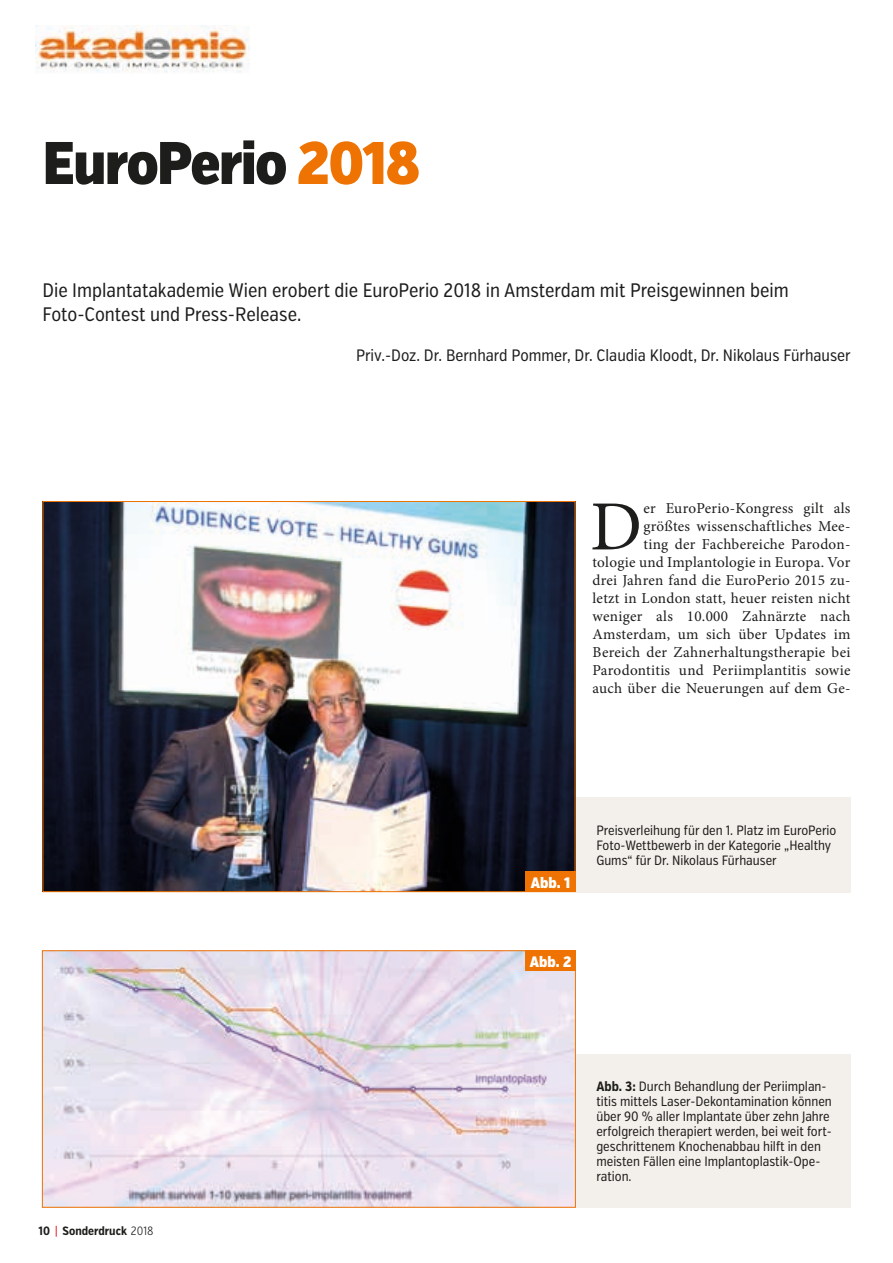
<style>
.page{position:relative;width:893px;height:1263px;background:#fff}
.page>*{position:absolute;margin:0;border:0;box-sizing:border-box;transform-origin:0 0}
.t1{font:70.5px "Minion Pro";color:#1d1d1b}
.t2{font:900 60px "Verb Ex Cond";letter-spacing:-.025em;color:#1d1d1b}
.t3{font:19.5px/24px "Verb Ex Cond";color:#1d1d1b}
.t4{font:16.5px "Verb Ex Cond";color:#1d1d1b}
.t5{font:15.15px/18px "Minion Pro";letter-spacing:.02em;color:#1d1d1b;text-align:right}
.t6{font:900 15.15px "Verb Ex Cond";color:#fff}
.t7{font:13.5px/15px "Verb Ex Cond";color:#1d1d1b}
.t8{font:700 12px "Verb Ex Cond";color:#1d1d1b}
.s1{color:#ee7303}
.s2{font-family:"Lucida Grande";font-weight:400;color:#e30614}
.s3{font-weight:300}
.s4{font-weight:700}
</style>
<div class="page">
<img style="left:35px;top:25px;width:214px;height:48px">
<div style="left:575px;top:1054px;width:275px;height:154px;background:#f3efea"></div>
<div style="left:575px;top:797px;width:275px;height:95px;background:#f3efea"></div>
<img style="left:44px;top:952px;width:530px;height:254px">
<div style="left:42px;top:950px;width:534px;height:258px;border:1px solid #ee7303"></div>
<img style="left:45px;top:503px;width:528px;height:387px">
<div style="left:525px;top:871px;width:51px;height:21px;background:#ee7303"></div>
<div style="left:525px;top:950px;width:51px;height:21px;background:#ee7303"></div>
<h2 class="t2" style="left:43px;top:127px;width:379px">EuroPerio <span class="s1">2018</span></h2>
<p class="t3" style="left:43px;top:278px;width:748px">Die Implantatakademie Wien erobert die EuroPerio 2018 in Amsterdam mit Preisgewinnen beim<br>Foto-Contest und Press-Release.</p>
<p class="t4" style="left:356px;top:346px;width:496px">Priv.-Doz. Dr. Bernhard Pommer, Dr. Claudia Kloodt, Dr. Nikolaus Fürhauser</p>
<p class="t5" style="left:592px;top:500px;width:259px">er EuroPerio-Kongress gilt als<br>größtes wissenschaftliches Mee-<br>ting der Fachbereiche Parodon-<br>tologie und Implantologie in Europa. Vor drei Jahren fand die EuroPerio 2015 zu&shy;letzt in London statt, heuer reisten nicht weniger als 10.000 Zahnärzte nach Amsterdam, um sich über Updates im Bereich der Zahnerhaltungstherapie bei Parodontitis und Periimplantitis sowie auch über die Neuerungen auf dem Ge-</p>
<h1 class="t1" style="left:590px;top:480px;width:53px">D</h1>
<p class="t8" style="left:39px;top:1223px;width:116px">10 <span class="s2">|</span> Sonderdruck <span class="s3">2018</span></p>
<p class="t6" style="left:531px;top:873px;width:41px">Abb. 1</p>
<p class="t7" style="left:596px;top:823px;width:241px">Preisverleihung für den 1. Platz im EuroPerio<br>Foto-Wettbewerb in der Kategorie „Healthy<br>Gums“ für Dr. Nikolaus Fürhauser</p>
<p class="t6" style="left:530px;top:952px;width:43px">Abb. 2</p>
<p class="t7" style="left:596px;top:1079px;width:237px"><span class="s4">Abb. 3:</span> Durch Behandlung der Periimplan&shy;titis mittels Laser-Dekontamination können über 90 % aller Implantate über zehn Jahre erfolgreich therapiert werden, bei weit fort&shy;geschrittenem Knochenabbau hilft in den meisten Fällen eine Implantoplastik-Ope&shy;ration.</p>
</div>
